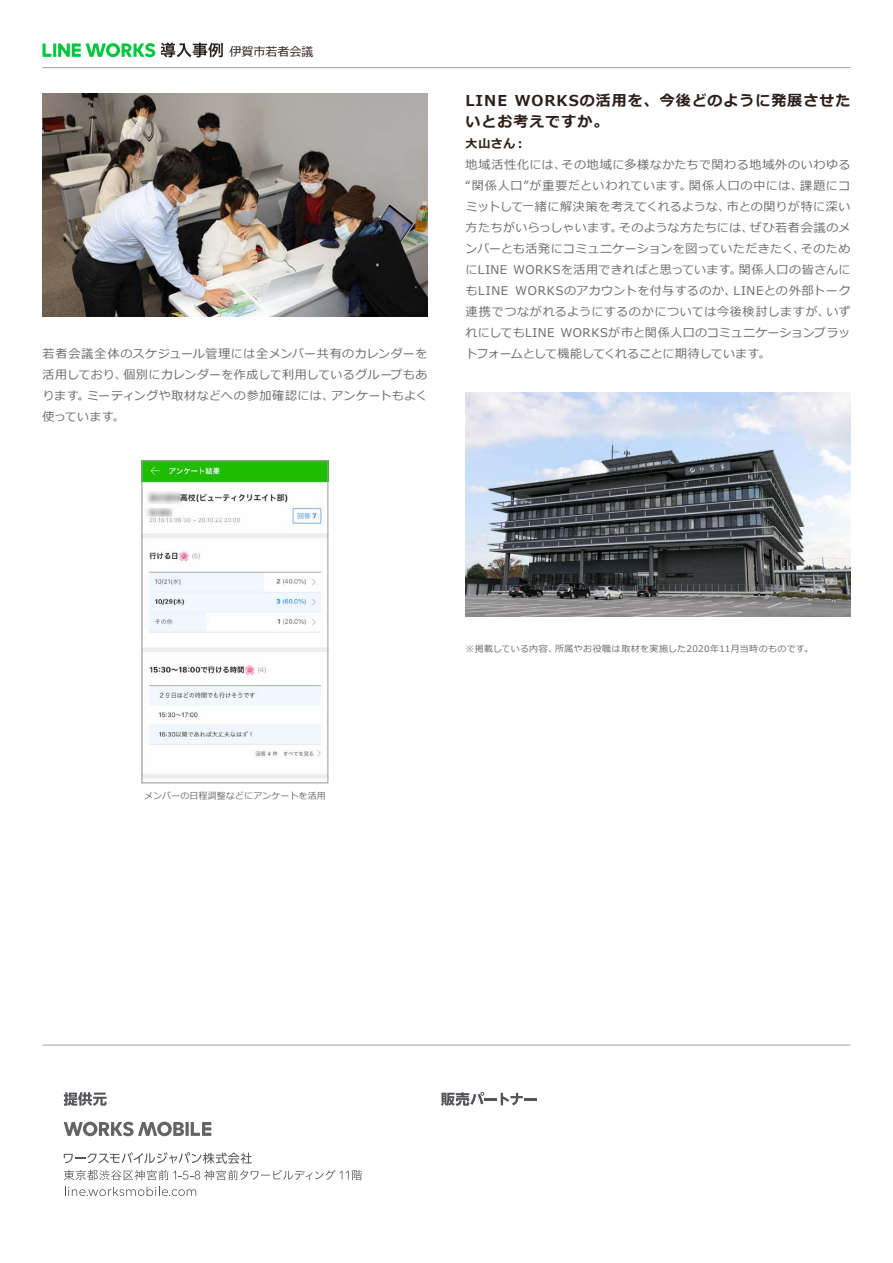
<style>
.page{position:relative;width:893px;height:1263px;background:#fff}
.page>*{position:absolute;margin:0;border:0;box-sizing:border-box;transform-origin:0 0}
.t1{font:700 15px/21px "Meiryo";letter-spacing:.065em;color:#2b2019}
.t2{font:12px/21px "Meiryo";letter-spacing:.035em;color:#6a6a6a}
.t3{font:12px/21px "Meiryo";letter-spacing:-.015em;color:#6a6a6a}
.t4{font:12px "Meiryo";letter-spacing:.06em;color:#6a6a6a}
.t5{font:12px "Meiryo";letter-spacing:.005em;color:#6a6a6a}
.t6{font:12px/21px "Meiryo";letter-spacing:.01em;color:#6a6a6a}
.t7{font:12px "Meiryo";letter-spacing:.015em;color:#6a6a6a}
.t8{font:12px "Meiryo";letter-spacing:.065em;color:#6a6a6a}
.t9{font:12px "Meiryo";letter-spacing:.07em;color:#6a6a6a}
.t10{font:12px "Meiryo";color:#2b2019}
.t11{font:700 12px "Meiryo";color:#2b2019}
.t12{font:9px "Meiryo";letter-spacing:.04em;color:#6a6a6a}
.t13{font:9px "Meiryo";letter-spacing:.01em;color:#6b6b6b}
.t14{font:9px "Meiryo";letter-spacing:.02em;color:#6a6a6a}
</style>
<div class="page">
<hr style="left:43px;top:67px;width:807px;height:1px;background:#9e9e9e">
<svg style="left:161px;top:43px;width:62px;height:14px"></svg>
<svg style="left:43px;top:43px;width:112px;height:14px"></svg>
<hr style="left:43px;top:1045px;width:807px;height:1px;background:#9e9e9e">
<svg style="left:191px;top:1122px;width:20px;height:14px"></svg>
<hr style="left:186px;top:1122px;width:3px;height:14px;background:#656464">
<svg style="left:64px;top:1122px;width:120px;height:14px"></svg>
<svg style="left:64px;top:1092px;width:43px;height:14px"></svg>
<svg style="left:441px;top:1092px;width:96px;height:14px"></svg>
<svg style="left:64px;top:1152px;width:188px;height:12px"></svg>
<svg style="left:64px;top:1170px;width:298px;height:10px"></svg>
<svg style="left:65px;top:1186px;width:131px;height:10px"></svg>
<img style="left:144px;top:463px;width:182px;height:315px">
<div style="left:142px;top:461px;width:186px;height:322px;border:1px solid #9d9c9c"></div>
<img style="left:43px;top:94px;width:384px;height:223px">
<img style="left:466px;top:393px;width:384px;height:223px">
<p class="t10" style="left:230px;top:43px;width:85px">伊賀市若者会議</p>
<p class="t2" style="left:43px;top:344px;width:386px;text-align:right">若者会議全体のスケジュール管理には全メンバー共有のカレンダーを個別にカレンダーを作成して利用しているグループもあ</p>
<p class="t2" style="left:43px;top:365px;width:86px">活用しており、</p>
<p class="t2" style="left:87px;top:386px;width:249px">ミーティングや取材などへの参加確認には、</p>
<p class="t2" style="left:331px;top:386px;width:98px">アンケートもよく</p>
<p class="t6" style="left:43px;top:386px;width:83px">ります。<br>使っています。</p>
<p class="t1" style="left:515px;top:91px;width:337px">WORKSの活用を、今後どのように発展させた</p>
<p class="t1" style="left:466px;top:91px;width:144px">LINE<br>いとお考えですか。</p>
<p class="t11" style="left:466px;top:135px;width:62px">大山さん：</p>
<p class="t2" style="left:561px;top:155px;width:290px">その地域に多様なかたちで関わる地域外のいわゆる</p>
<p class="t9" style="left:466px;top:157px;width:102px">地域活性化には、</p>
<p class="t4" style="left:466px;top:178px;width:227px">“関係人口”が重要だといわれています。</p>
<p class="t8" style="left:689px;top:178px;width:115px">関係人口の中には、</p>
<p class="t2" style="left:800px;top:176px;width:52px">課題にコ</p>
<p class="t2" style="left:727px;top:197px;width:125px">市との関りが特に深い</p>
<p class="t5" style="left:466px;top:199px;width:266px">ミットして一緒に解決策を考えてくれるような、</p>
<p class="t4" style="left:750px;top:220px;width:102px">ぜひ若者会議のメ</p>
<p class="t2" style="left:466px;top:218px;width:158px">方たちがいらっしゃいます。</p>
<p class="t7" style="left:619px;top:220px;width:136px">そのような方たちには、</p>
<p class="t2" style="left:739px;top:239px;width:113px;text-indent:-273px">ンバーとも活発にコミュニケーションを図っていただきたく、<br>関係人口の皆さんに</p>
<p class="t2" style="left:801px;top:239px;width:51px">そのため</p>
<p class="t2" style="left:513px;top:260px;width:230px">WORKSを活用できればと思っています。</p>
<p class="t2" style="left:466px;top:260px;width:43px">にLINE</p>
<p class="t2" style="left:515px;top:281px;width:223px">WORKSのアカウントを付与するのか、</p>
<p class="t2" style="left:733px;top:281px;width:119px">LINEとの外部トーク</p>
<p class="t2" style="left:466px;top:281px;width:44px">もLINE</p>
<p class="t2" style="left:826px;top:302px;width:26px">いず</p>
<p class="t2" style="left:560px;top:302px;width:292px;text-indent:-95px">連携でつながれるようにするのかについては今後検討しますが、<br>WORKSが市と関係人口のコミュニケーションプラッ</p>
<p class="t3" style="left:466px;top:323px;width:306px">れにしてもLINE<br>トフォームとして機能してくれることに期待しています。</p>
<p class="t13" style="left:144px;top:790px;width:183px">メンバーの日程調整などにアンケートを活用</p>
<p class="t12" style="left:555px;top:643px;width:259px">所属やお役職は取材を実施した2020年11月当時のものです。</p>
<p class="t14" style="left:466px;top:643px;width:93px">※掲載している内容、</p>
</div>
